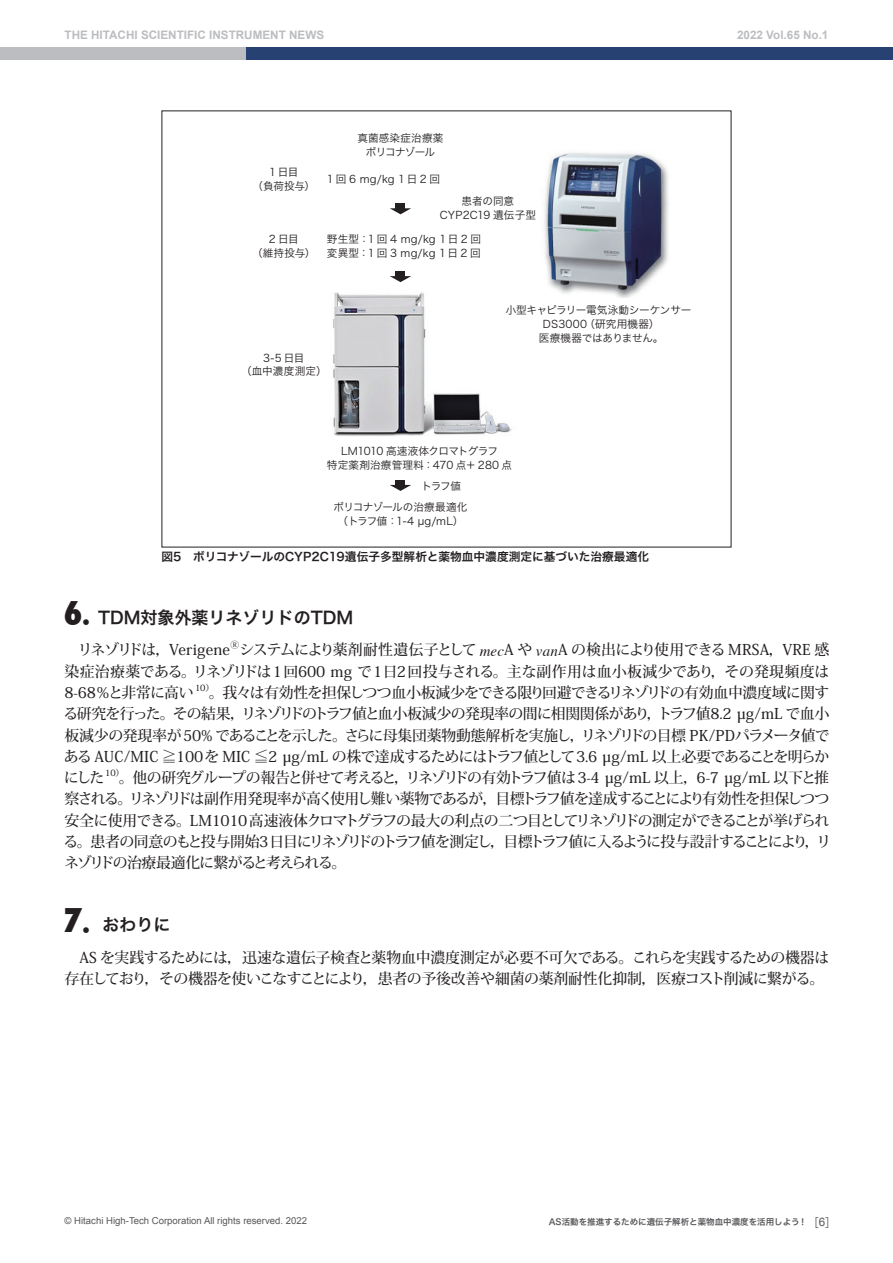
<style>
.page{position:relative;width:893px;height:1263px;background:#fff}
.page>*{position:absolute;margin:0;border:0;box-sizing:border-box;transform-origin:0 0}
.t1{font:16.95px "Hira Kaku Pro N W6";color:#231f20}
.t2{font:500 14.85px/21.3px "Koz Min Pr 6 N";letter-spacing:-.04em;color:#231f20;text-align:justify}
.t3{font:500 14.85px/21.3px "Koz Min Pr 6 N";letter-spacing:-.07em;color:#231f20}
.t4{font:500 14.85px/21.3px "Koz Min Pr 6 N";letter-spacing:-.02em;color:#231f20}
.t5{font:500 14.85px "Koz Min Pr 6 N";letter-spacing:-.01em;color:#231f20}
.t6{font:700 11.7px "Arial";color:#bcbdc0}
.t7{font:11.7px "Hira Kaku Pro N W6";color:#231f20}
.t8{font:10.65px/13.8px "Hira Kaku Pro N W3";color:#231f20;text-align:center}
.t9{font:10.65px/13.8px "Hira Kaku Pro N W3";letter-spacing:.02em;color:#231f20}
.t10{font:10.65px/13.8px "Hira Kaku Pro N W3";letter-spacing:-.04em;color:#231f20;text-align:center}
.t11{font:10.65px "Hira Kaku Pro N W3";letter-spacing:.16em;color:#231f20}
.t12{font:9.6px "Arial";color:#57585a}
.t13{font:500 8.7px "Koz Min Pr 6 N";color:#231f20}
.t14{font:8.55px "Hira Kaku Pro W6";color:#57585a}
.s1{font-family:"Futo Go B101 Pro"}
.s2{font-family:"Futura";font-weight:800;font-stretch:condensed;font-size:31.95px}
.s3{font-family:"Futura";font-weight:800;font-stretch:condensed;font-size:24.45px}
.s4{font-family:"Times";font-weight:400;font-style:italic}
.s5{font-family:"Gothic BBB Pro";font-weight:500;font-size:11.7px}
.s6{font-family:"Arial";font-size:11.7px}
</style>
<div class="page">
<div style="left:0;top:47px;width:251px;height:13px;background:#bcbdc0"></div>
<div style="left:246px;top:47px;width:647px;height:13px;background:#284173"></div>
<img style="left:333px;top:292px;width:179px;height:144px">
<img style="left:544px;top:152px;width:125px;height:146px">
<svg style="left:390px;top:208px;width:21px;height:6px"></svg>
<div style="left:396px;top:203px;width:9px;height:7px;background:#231f20"></div>
<svg style="left:390px;top:276px;width:21px;height:6px"></svg>
<div style="left:396px;top:271px;width:9px;height:7px;background:#231f20"></div>
<svg style="left:390px;top:485px;width:21px;height:6px"></svg>
<div style="left:396px;top:480px;width:9px;height:6px;background:#231f20"></div>
<p class="t6" style="left:65px;top:27px;width:285px">THE HITACHI SCIENTIFIC INSTRUMENT NEWS<span class="s1">　　</span></p>
<p class="t6" style="left:737px;top:27px;width:93px">2022 Vol.65 No.1</p>
<p class="t8" style="left:252px;top:165px;width:64px">1日目<br>（負荷投与）</p>
<p class="t8" style="left:252px;top:232px;width:65px">2 日目<br>（維持投与）</p>
<p class="t8" style="left:357px;top:130px;width:88px">真菌感染症治療薬ボリコナゾール</p>
<p class="t11" style="left:327px;top:169px;width:115px">1回 6 mg/kg 1日2回</p>
<p class="t8" style="left:440px;top:194px;width:98px">患者の同意<br>CYP2C19 遺伝子型</p>
<p class="t9" style="left:327px;top:231px;width:156px">野生型：1 回 4 mg/kg 1日 2 回変異型：1 回 3 mg/kg 1日 2 回</p>
<p class="t8" style="left:506px;top:302px;width:187px">小型キャピラリー電気泳動シーケンサー<br>DS3000（研究用機器）<br>医療機器ではありません。</p>
<p class="t8" style="left:241px;top:350px;width:87px">3-5 日目<br>（血中濃度測定）</p>
<p class="t8" style="left:327px;top:443px;width:187px">LM1010 高速液体クロマトグラフ<br>特定薬剤治療管理料：470 点＋280 点</p>
<p class="t10" style="left:333px;top:500px;width:135px">ボリコナゾールの治療最適化（トラフ値：1-4 µg/mL）</p>
<p class="t8" style="left:421px;top:478px;width:41px">トラフ値</p>
<p class="t7" style="left:161px;top:546px;width:489px">図5　ボリコナゾールのCYP2C19遺伝子多型解析と薬物血中濃度測定に基づいた治療最適化</p>
<p class="t1" style="left:63px;top:602px;width:291px"><span class="s2">6</span><span class="s3">.</span> TDM対象外薬リネゾリドのTDM</p>
<p class="t5" style="left:65px;top:642px;width:167px">　リネゾリドは，Verigene</p>
<p class="t13" style="left:231px;top:640px;width:10px">Ⓡ</p>
<p class="t2" style="left:64px;top:640px;width:766px;text-indent:175px">システムにより薬剤耐性遺伝子として <span class="s4">mec</span>A や <span class="s4">van</span>A の検出により使用できる MRSA，VRE 感染症治療薬である。リネゾリドは1回600 mg で1日2回投与される。主な副作用は血小板減少であり，その発現頻度は8-68％と非常に高い</p>
<p class="t13" style="left:195px;top:682px;width:20px">10）</p>
<p class="t2" style="left:63px;top:682px;width:768px;text-indent:145px">。我々は有効性を担保しつつ血小板減少をできる限り回避できるリネゾリドの有効血中濃度域に関する研究を行った。その結果，リネゾリドのトラフ値と血小板減少の発現率の間に相関関係があり，トラフ値8.2 µg/mL で血小板減少の発現率が50% であることを示した。さらに母集団薬物動態解析を実施し，リネゾリドの目標 PK/PDパラメータ値である AUC/MIC ≧100を MIC ≦2 µg/mL の株で達成するためにはトラフ値として3.6 µg/mL 以上必要であることを明らかにした</p>
<p class="t13" style="left:105px;top:768px;width:20px">10）</p>
<p class="t3" style="left:63px;top:767px;width:769px;text-indent:56px">。他の研究グループの報告と併せて考えると，リネゾリドの有効トラフ値は3-4 µg/mL 以上，6-7 µg/mL 以下と推察される。リネゾリドは副作用発現率が高く使用し難い薬物であるが，目標トラフ値を達成することにより有効性を担保しつつ安全に使用できる。LM1010 高速液体クロマトグラフの最大の利点の二つ目としてリネゾリドの測定ができることが挙げられる。患者の同意のもと投与開始3 日目にリネゾリドのトラフ値を測定し，目標トラフ値に入るように投与設計することにより，リネゾリドの治療最適化に繋がると考えられる。</p>
<p class="t1" style="left:63px;top:909px;width:109px"><span class="s2">7</span><span class="s3">.</span> おわりに</p>
<p class="t4" style="left:65px;top:947px;width:766px">　AS を実践するためには，迅速な遺伝子検査と薬物血中濃度測定が必要不可欠である。これらを実践するための機器は存在しており，その機器を使いこなすことにより，患者の予後改善や細菌の薬剤耐性化抑制，医療コスト削減に繋がる。</p>
<p class="t12" style="left:65px;top:1215px;width:244px">© Hitachi High-Tech Corporation All rights reserved. 2022</p>
<p class="t14" style="left:549px;top:1214px;width:290px">AS活動を推進するために遺伝子解析と薬物血中濃度を活用しよう！<span class="s5">［</span><span class="s6">6</span><span class="s5">］</span></p>
</div>
